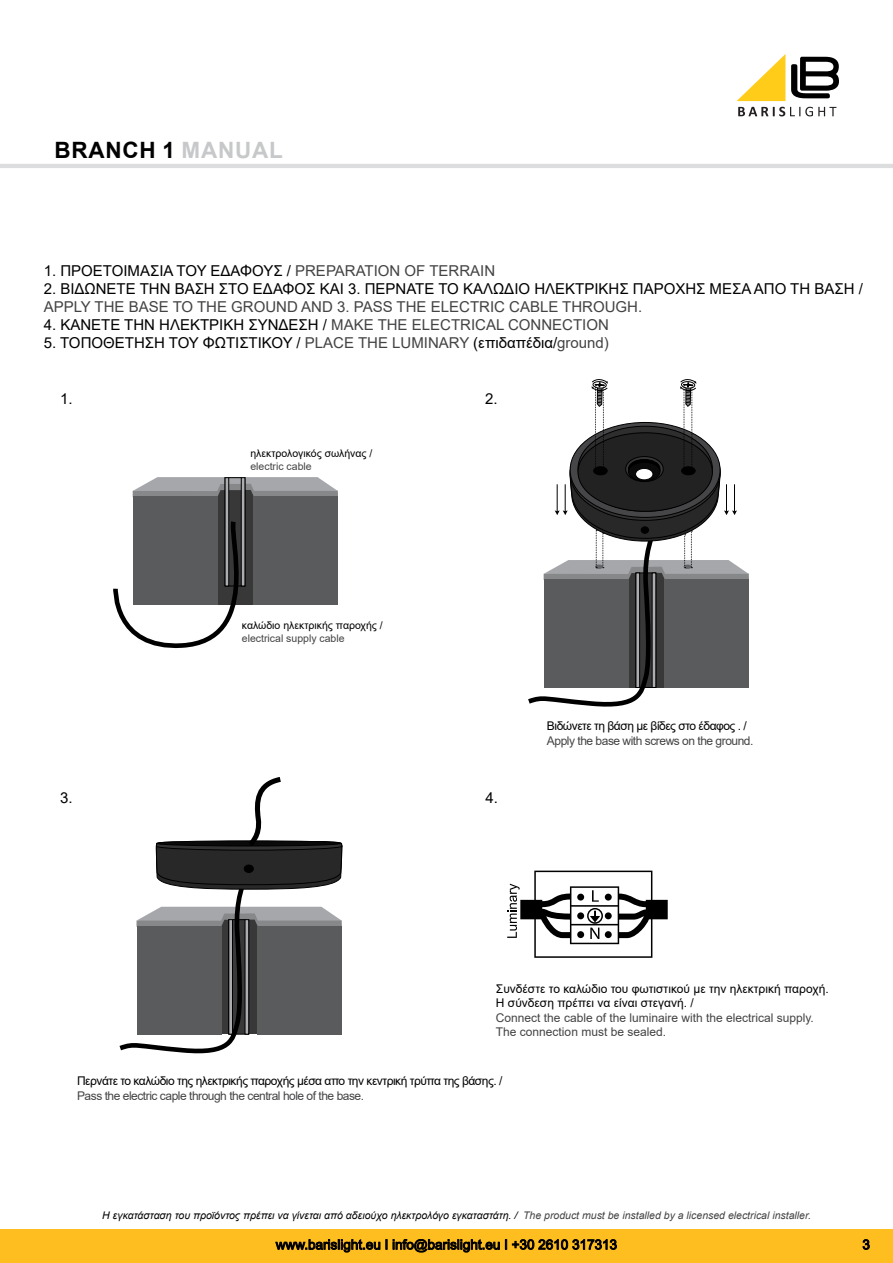
<style>
.page{position:relative;width:893px;height:1263px;background:#fff}
.page>*{position:absolute;margin:0;border:0;box-sizing:border-box;transform-origin:0 0}
.t1{font:700 22.5px "Arial";letter-spacing:.035em;color:#000}
.t2{font:15px "Arial";color:#000}
.t3{font:15px "Arial";color:#434345}
.t4{font:13.5px "Arial";color:#000}
.t5{font:12px "Arial";letter-spacing:-.04em;color:#000}
.t6{font:12px "Arial";letter-spacing:-.04em;color:#434345}
.t7{font:12px/14.4px "Arial";color:#000}
.t8{font:12px/14.4px "Arial";color:#434345}
.t9{font:italic 10.5px "Arial";color:#000}
.t10{font:10.5px "Arial";color:#000}
.t11{font:10.5px "Arial";color:#434345}
.s1{color:#c7c8ca}
.s2{color:#434345}
</style>
<div class="page">
<svg style="left:738px;top:107px;width:98px;height:9px"></svg>
<svg style="left:791px;top:57px;width:48px;height:41px"></svg>
<svg style="left:737px;top:54px;width:48px;height:47px"></svg>
<div style="left:0;top:1229px;width:893px;height:34px;background:#febe1f"></div>
<svg style="left:276px;top:1239px;width:104px;height:13px"></svg>
<svg style="left:393px;top:1239px;width:224px;height:13px"></svg>
<hr style="left:0;top:164px;width:893px;height:4px;background:#dcddde">
<svg style="left:863px;top:1239px;width:6px;height:11px"></svg>
<svg style="left:218px;top:497px;width:36px;height:19px"></svg>
<svg style="left:133px;top:477px;width:205px;height:20px;background:#9d9fa1"></svg>
<div style="left:225px;top:477px;width:4px;height:109px;border:1px solid #000"></div>
<div style="left:241px;top:477px;width:4px;height:109px;border:1px solid #000"></div>
<svg style="left:113px;top:516px;width:153px;height:133px"></svg>
<div style="left:133px;top:496px;width:85px;height:108px;background:#5a5b5d"></div>
<div style="left:254px;top:496px;width:84px;height:108px;background:#5a5b5d"></div>
<svg style="left:528px;top:379px;width:221px;height:328px"></svg>
<svg style="left:119px;top:777px;width:224px;height:277px"></svg>
<svg style="left:507px;top:871px;width:161px;height:87px"></svg>
<h1 class="t1" style="left:54px;top:134px;width:228px">BRANCH 1 <span class="s1">MANUAL</span></h1>
<p class="t2" style="left:44px;top:260px;width:453px">1. ΠΡΟΕΤΟΙΜΑΣΙΑ ΤΟΥ ΕΔΑΦΟΥΣ / <span class="s2">PREPARATION OF TERRAIN</span></p>
<p class="t2" style="left:44px;top:278px;width:821px">2. ΒΙΔΩΝΕΤΕ ΤΗΝ ΒΑΣΗ ΣΤΟ ΕΔΑΦΟΣ ΚΑΙ 3. ΠΕΡΝΑΤΕ ΤΟ ΚΑΛΩΔΙΟ ΗΛΕΚΤΡΙΚΗΣ ΠΑΡΟΧΗΣ ΜΕΣΑ ΑΠΟ ΤΗ ΒΑΣΗ /</p>
<p class="t3" style="left:44px;top:296px;width:600px">ΑPPLY THE BASE TO THE GROUND AND 3. PASS THE ELECTRIC CABLE THROUGH.</p>
<p class="t2" style="left:44px;top:314px;width:567px">4. ΚΑΝΕΤΕ ΤΗΝ ΗΛΕΚΤΡΙΚΗ ΣΥΝΔΕΣΗ / <span class="s2">MAKE THE ELECTRICAL CONNECTION</span></p>
<p class="t2" style="left:44px;top:332px;width:567px">5. ΤΟΠΟΘΕΤΗΣΗ ΤΟΥ ΦΩΤΙΣΤΙΚΟΥ / <span class="s2">PLACE THE LUMINARY</span> (επιδαπέδια/<span class="s2">ground)</span></p>
<p class="t2" style="left:60px;top:388px;width:14px">1.</p>
<p class="t2" style="left:60px;top:787px;width:14px">3.</p>
<p class="t10" style="left:250px;top:446px;width:124px">ηλεκτρολογικός σωλήνας /</p>
<p class="t11" style="left:250px;top:459px;width:63px">electric cable</p>
<p class="t10" style="left:242px;top:618px;width:142px">καλώδιο ηλεκτρικής παροχής /</p>
<p class="t11" style="left:242px;top:631px;width:104px">electrical supply cable</p>
<p class="t2" style="left:485px;top:388px;width:14px">2.</p>
<p class="t2" style="left:485px;top:787px;width:14px">4.</p>
<p class="t5" style="left:547px;top:718px;width:201px">Βιδώνετε τη βάση με βίδες στο έδαφος . /</p>
<p class="t6" style="left:547px;top:732px;width:208px">Apply the base with screws on the ground.</p>
<p class="t7" style="left:496px;top:981px;width:334px">Συνδέστε το καλώδιο του φωτιστικού με την ηλεκτρική παροχή.<br>H σύνδεση πρέπει να είναι στεγανή. /</p>
<p class="t8" style="left:496px;top:1010px;width:319px">Connect the cable of the luminaire with the electrical supply.<br>The connection must be sealed.</p>
<p class="t5" style="left:77px;top:1073px;width:427px">Περνάτε το καλώδιο της ηλεκτρικής παροχής μέσα απο την κεντρική τρύπα της βάσης. /</p>
<p class="t6" style="left:77px;top:1087px;width:289px">Pass the electric caple through the central hole of the base.</p>
<p class="t9" style="left:102px;top:1208px;width:710px">H εγκατάσταση του προϊόντος πρέπει να γίνεται από αδειούχο ηλεκτρολόγο εγκαταστάτη. / <span class="s2">The product must be installed by a licensed electrical installer.</span></p>
<p class="t4" style="left:276px;top:1235px;width:343px">www.barislight.eu I info@barislight.eu Ι +30 2610 317313</p>
<p class="t4" style="left:862px;top:1235px;width:9px">3</p>
</div>
